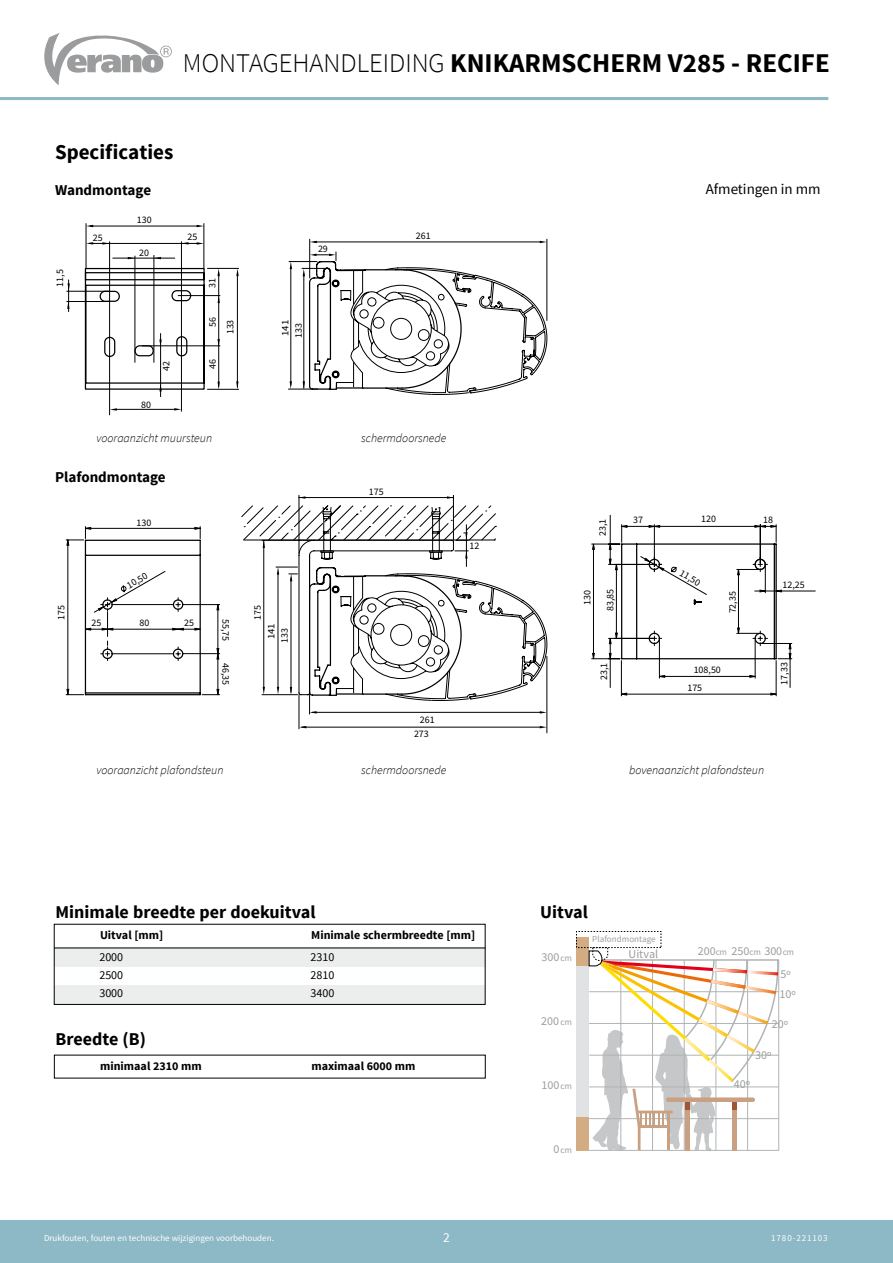
<style>
.page{position:relative;width:893px;height:1263px;background:#fff}
.page>*{position:absolute;margin:0;border:0;box-sizing:border-box;transform-origin:0 0}
.t1{font:700 27px "Source Sans Pro";color:#000}
.t2{font:700 21px "Source Sans Pro";color:#000}
.t3{font:700 18px "Source Sans Pro";color:#000}
.t4{font:700 15px "Source Sans Pro";color:#000}
.t5{font:15px "Source Sans Pro";color:#000}
.t6{font:13.5px "Source Sans Pro";color:#fff}
.t7{font:italic 300 12px "Source Sans Pro";color:#000}
.t8{font:700 12px "Source Sans Pro";color:#000}
.t9{font:12px/22.8px "Source Sans Pro";color:#9c9e9f;text-align:right}
.t10{font:12px "Source Sans Pro";color:#000}
.t11{font:9.9px/14.9px "Source Sans Pro";color:#000;text-align:center}
.t12{font:9.9px/13.2px "Source Sans Pro";color:#000;scale:1.09 1}
.t13{font:9px "Source Sans Pro";color:#fff}
.t14{font:9px "Source Sans Pro";color:#9c9e9f}
.t15{font:9px "Source Sans Pro";letter-spacing:.1em;color:#fff}
.s1{font-weight:300}
.s2{font-size:9px}
.s3{font-size:12px}
</style>
<div class="page">
<svg style="left:44px;top:33px;width:128px;height:52px"></svg>
<hr style="left:0;top:97px;width:828px;height:3px;background:#8db8c5">
<div style="left:0;top:1220px;width:893px;height:43px;background:#8db8c5"></div>
<hr style="left:309px;top:239px;width:1px;height:39px;background:#000">
<hr style="left:547px;top:239px;width:1px;height:81px;background:#000">
<hr style="left:314px;top:242px;width:227px;height:1px;background:#000">
<svg style="left:310px;top:241px;width:7px;height:2px"></svg>
<svg style="left:110px;top:408px;width:7px;height:3px"></svg>
<svg style="left:197px;top:225px;width:7px;height:2px"></svg>
<svg style="left:197px;top:242px;width:7px;height:3px"></svg>
<svg style="left:174px;top:408px;width:7px;height:3px"></svg>
<svg style="left:540px;top:241px;width:7px;height:2px"></svg>
<svg style="left:217px;top:269px;width:3px;height:7px"></svg>
<svg style="left:217px;top:382px;width:3px;height:7px"></svg>
<svg style="left:67px;top:302px;width:3px;height:7px"></svg>
<hr style="left:90px;top:226px;width:109px;height:1px;background:#000">
<hr style="left:89px;top:243px;width:109px;height:1px;background:#000">
<hr style="left:115px;top:409px;width:62px;height:1px;background:#000">
<hr style="left:112px;top:258px;width:63px;height:1px;background:#000">
<hr style="left:142px;top:346px;width:78px;height:1px;background:#000">
<hr style="left:207px;top:389px;width:32px;height:1px;background:#000">
<hr style="left:207px;top:268px;width:32px;height:1px;background:#000">
<hr style="left:178px;top:295px;width:42px;height:1px;background:#000">
<hr style="left:66px;top:291px;width:43px;height:1px;background:#000">
<hr style="left:66px;top:301px;width:43px;height:1px;background:#000">
<hr style="left:160px;top:333px;width:1px;height:64px;background:#000">
<hr style="left:218px;top:273px;width:1px;height:114px;background:#000">
<hr style="left:181px;top:241px;width:1px;height:170px;background:#000">
<hr style="left:204px;top:223px;width:1px;height:45px;background:#000">
<hr style="left:86px;top:223px;width:1px;height:45px;background:#000">
<hr style="left:109px;top:241px;width:1px;height:174px;background:#000">
<hr style="left:135px;top:256px;width:1px;height:107px;background:#000">
<hr style="left:68px;top:280px;width:1px;height:32px;background:#000">
<hr style="left:154px;top:255px;width:1px;height:108px;background:#000">
<svg style="left:84px;top:267px;width:121px;height:124px"></svg>
<hr style="left:299px;top:695px;width:1px;height:34px;background:#000">
<hr style="left:547px;top:656px;width:1px;height:77px;background:#000">
<hr style="left:302px;top:727px;width:239px;height:1px;background:#000">
<svg style="left:540px;top:726px;width:7px;height:2px"></svg>
<svg style="left:66px;top:527px;width:135px;height:168px"></svg>
<svg style="left:84px;top:539px;width:693px;height:157px"></svg>
<hr style="left:112px;top:653px;width:61px;height:1px;background:#000">
<hr style="left:112px;top:604px;width:61px;height:1px;background:#000">
<hr style="left:755px;top:640px;width:1px;height:38px;background:#000">
<hr style="left:659px;top:640px;width:1px;height:38px;background:#000">
<svg style="left:592px;top:525px;width:200px;height:134px"></svg>
<hr style="left:776px;top:661px;width:1px;height:35px;background:#000">
<hr style="left:621px;top:661px;width:1px;height:35px;background:#000">
<svg style="left:236px;top:252px;width:311px;height:462px"></svg>
<div style="left:54px;top:948px;width:431px;height:19px;background:#eceded"></div>
<div style="left:54px;top:985px;width:430px;height:19px;background:#eceded"></div>
<div style="left:54px;top:924px;width:431px;height:81px;border:1px solid #000"></div>
<hr style="left:54px;top:948px;width:431px;height:1px;background:#000">
<svg style="left:576px;top:931px;width:203px;height:220px"></svg>
<h1 class="t1" style="left:183px;top:46px;width:648px"><span class="s1">MONTAGEHANDLEIDING</span> KNIKARMSCHERM V285 - RECIFE</h1>
<h2 class="t2" style="left:55px;top:139px;width:120px">Specificaties</h2>
<h3 class="t4" style="left:55px;top:181px;width:98px">Wandmontage</h3>
<p class="t11" style="left:93px;top:230px;width:11px">25</p>
<p class="t11" style="left:137px;top:213px;width:16px">130</p>
<p class="t11" style="left:139px;top:245px;width:11px">20</p>
<p class="t11" style="left:188px;top:229px;width:11px">25</p>
<p class="t11" style="left:416px;top:229px;width:16px">261</p>
<p class="t11" style="left:318px;top:241px;width:11px">29</p>
<h3 class="t5" style="left:706px;top:180px;width:116px">Afmetingen in mm</h3>
<p class="t11" style="left:53px;top:286px;width:19px;rotate:-90deg">11,5</p>
<p class="t11" style="left:205px;top:288px;width:11px;rotate:-90deg">31</p>
<p class="t11" style="left:205px;top:327px;width:11px;rotate:-90deg">56</p>
<p class="t11" style="left:159px;top:371px;width:11px;rotate:-90deg">42</p>
<p class="t11" style="left:205px;top:369px;width:11px;rotate:-90deg">46</p>
<p class="t11" style="left:223px;top:334px;width:16px;rotate:-90deg">133</p>
<p class="t11" style="left:141px;top:397px;width:11px">80</p>
<p class="t12" style="left:279px;top:338px;width:18px;rotate:-90deg">141<br>133</p>
<p class="t7" style="left:97px;top:430px;width:117px">vooraanzicht muursteun</p>
<p class="t7" style="left:361px;top:430px;width:87px">schermdoorsnede</p>
<h3 class="t4" style="left:55px;top:467px;width:112px">Plafondmontage</h3>
<p class="t11" style="left:369px;top:485px;width:16px">175</p>
<p class="t11" style="left:137px;top:515px;width:16px">130</p>
<p class="t11" style="left:595px;top:536px;width:19px;rotate:-90deg">23,1</p>
<p class="t11" style="left:633px;top:513px;width:11px">37</p>
<p class="t11" style="left:701px;top:512px;width:16px">120</p>
<p class="t11" style="left:763px;top:513px;width:11px">18</p>
<p class="t11" style="left:470px;top:538px;width:11px">12</p>
<p class="t11" style="left:54px;top:620px;width:16px;rotate:-90deg">175</p>
<p class="t11" style="left:92px;top:616px;width:11px">25</p>
<p class="t11" style="left:124px;top:580px;width:24px;rotate:-30deg">10,50</p>
<p class="t11" style="left:139px;top:616px;width:11px">80</p>
<p class="t11" style="left:184px;top:616px;width:11px">25</p>
<p class="t11" style="left:233px;top:619px;width:24px;rotate:90deg">55,75</p>
<p class="t11" style="left:250px;top:620px;width:16px;rotate:-90deg">175</p>
<p class="t12" style="left:265px;top:643px;width:19px;text-align:center;rotate:-90deg">141<br>133</p>
<p class="t11" style="left:580px;top:605px;width:16px;rotate:-90deg">130</p>
<p class="t11" style="left:603px;top:611px;width:24px;rotate:-90deg">83,85</p>
<p class="t11" style="left:684px;top:566px;width:24px;rotate:30deg">11,50</p>
<p class="t11" style="left:725px;top:613px;width:24px;rotate:-90deg">72,35</p>
<p class="t11" style="left:783px;top:578px;width:24px">12,25</p>
<p class="t11" style="left:233px;top:663px;width:24px;rotate:90deg">46,35</p>
<p class="t11" style="left:597px;top:680px;width:19px;rotate:-90deg">23,1</p>
<p class="t11" style="left:694px;top:663px;width:29px">108,50</p>
<p class="t11" style="left:777px;top:685px;width:24px;rotate:-90deg">17,33</p>
<p class="t11" style="left:687px;top:681px;width:16px">175</p>
<p class="t11" style="left:414px;top:712px;width:22px">261<br>273</p>
<p class="t7" style="left:97px;top:763px;width:128px">vooraanzicht plafondsteun</p>
<p class="t7" style="left:629px;top:763px;width:137px">bovenaanzicht plafondsteun</p>
<p class="t7" style="left:361px;top:763px;width:87px">schermdoorsnede</p>
<h3 class="t3" style="left:56px;top:900px;width:261px">Minimale breedte per doekuitval</h3>
<h3 class="t3" style="left:540px;top:900px;width:49px">Uitval</h3>
<p class="t10" style="left:99px;top:950px;width:25px">2000</p>
<p class="t10" style="left:311px;top:950px;width:25px">2310</p>
<p class="t10" style="left:99px;top:968px;width:25px">2500</p>
<p class="t10" style="left:311px;top:968px;width:25px">2810</p>
<p class="t10" style="left:99px;top:986px;width:25px">3000</p>
<p class="t10" style="left:311px;top:986px;width:25px">3400</p>
<p class="t8" style="left:100px;top:927px;width:65px">Uitval [mm]</p>
<p class="t8" style="left:311px;top:927px;width:165px">Minimale schermbreedte [mm]</p>
<p class="t14" style="left:592px;top:933px;width:65px">Plafondmontage</p>
<p class="t9" style="left:629px;top:942px;width:31px">Uitval</p>
<p class="t9" style="left:698px;top:940px;width:98px">200<span class="s2">cm</span> 250<span class="s2">cm</span> 300<span class="s2">cm<br></span>5º</p>
<p class="t9" style="left:541px;top:946px;width:32px">300<span class="s2">cm</span></p>
<p class="t9" style="left:779px;top:982px;width:18px">10º</p>
<h3 class="t3" style="left:56px;top:1028px;width:92px">Breedte (B)</h3>
<p class="t8" style="left:100px;top:1058px;width:103px">minimaal 2310 mm</p>
<p class="t8" style="left:311px;top:1058px;width:106px">maximaal 6000 mm</p>
<p class="t9" style="left:541px;top:1010px;width:32px">200<span class="s2">cm</span></p>
<p class="t9" style="left:541px;top:1074px;width:32px">100<span class="s2">cm</span></p>
<p class="t14" style="left:553px;top:1144px;width:20px"><span class="s3">0</span>cm</p>
<p class="t9" style="left:772px;top:1013px;width:18px">20º</p>
<p class="t9" style="left:755px;top:1044px;width:18px">30º</p>
<p class="t9" style="left:734px;top:1073px;width:18px">40º</p>
<p class="t13" style="left:44px;top:1233px;width:231px">Drukfouten, fouten en technische wijzigingen voorbehouden.</p>
<h3 class="t6" style="left:443px;top:1229px;width:8px">2</h3>
<p class="t15" style="left:771px;top:1233px;width:58px">1780-221103</p>
</div>
